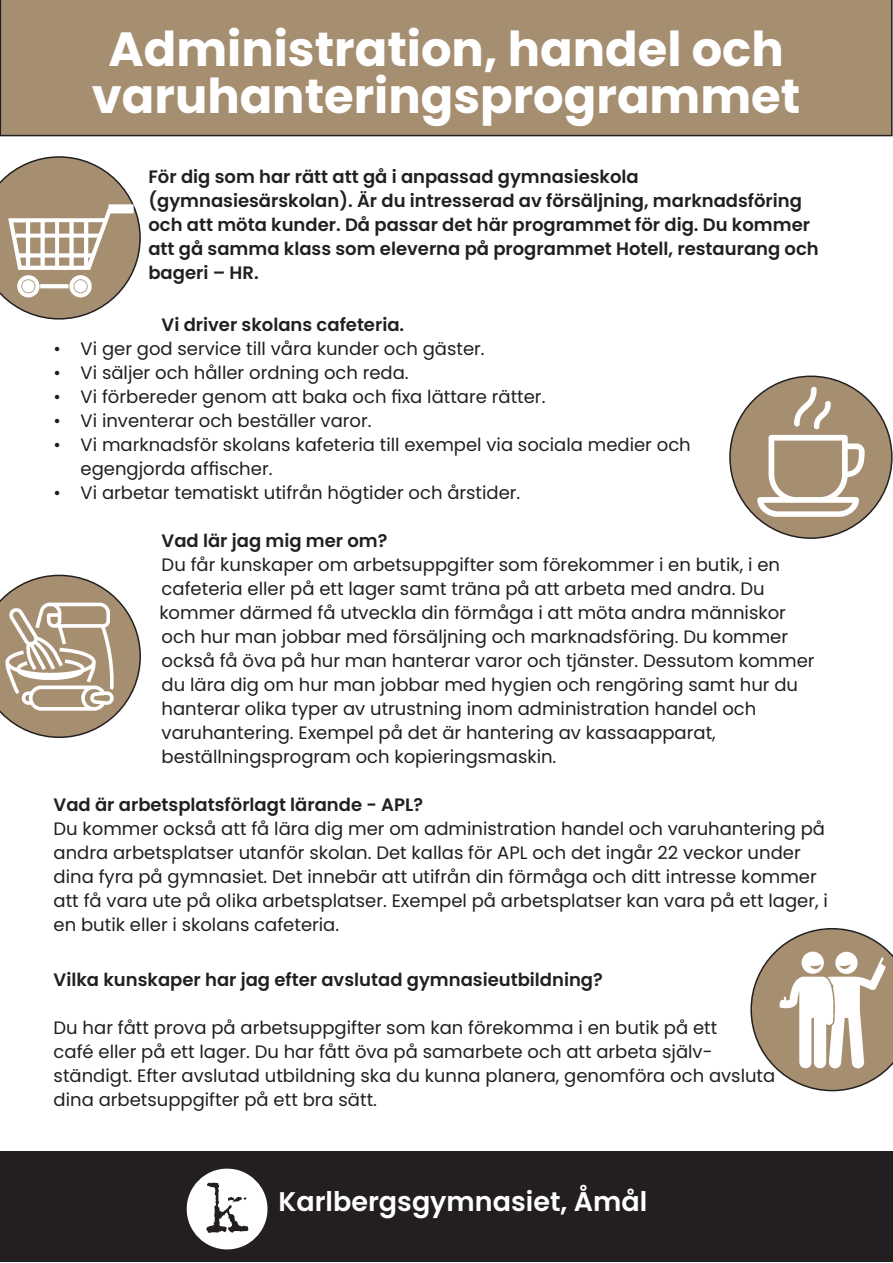
<style>
.page{position:relative;width:893px;height:1263px;background:#fff}
.page>*{position:absolute;margin:0;border:0;box-sizing:border-box;transform-origin:0 0}
.t1{font:700 48px/46.5px "Poppins";color:#fff;text-align:center}
.t2{font:600 27px "Poppins";color:#fff}
.t3{font:18px/24px "Poppins";color:#231f20}
.t4{font:600 18px/24px "Poppins";color:#231f20}
</style>
<div class="page">
<div style="left:0;top:0;width:893px;height:136px;background:#a68f71"></div>
<div style="left:0;top:1151px;width:893px;height:111px;background:#231f20"></div>
<div style="left:187px;top:1168px;width:80px;height:81px;background:#fff;border-radius:50%"></div>
<svg style="left:206px;top:1183px;width:43px;height:50px"></svg>
<svg style="left:0;top:177px;width:141px;height:122px"></svg>
<div style="left:730px;top:376px;width:162px;height:162px;background:#a68f71;border-radius:50%"></div>
<img style="left:753px;top:378px;width:116px;height:156px">
<svg style="left:750px;top:928px;width:143px;height:163px"></svg>
<svg style="left:0;top:575px;width:141px;height:163px"></svg>
<img style="left:5px;top:156px;width:135px;height:164px">
<h1 class="t1" style="left:92px;top:26px;width:710px">Administration, handel och varuhanteringsprogrammet</h1>
<p class="t4" style="left:148px;top:164px;width:672px">För dig som har rätt att gå i anpassad gymnasieskola (gymnasiesärskolan). Är du intresserad av försäljning, marknadsföring och att möta kunder. Då passar det här programmet för dig. Du kommer att gå samma klass som eleverna på programmet Hotell, restaurang och bageri – HR.</p>
<p class="t4" style="left:162px;top:313px;width:244px">Vi driver skolans cafeteria.</p>
<p class="t3" style="left:54px;top:337px;width:433px">• Vi ger god service till våra kunder och gäster.</p>
<p class="t3" style="left:54px;top:361px;width:357px">• Vi säljer och håller ordning och reda.</p>
<p class="t3" style="left:54px;top:385px;width:493px">• Vi förbereder genom att baka och fixa lättare rätter.</p>
<p class="t3" style="left:54px;top:409px;width:319px">• Vi inventerar och beställer varor.</p>
<p class="t3" style="left:81px;top:433px;width:612px;text-indent:-27px">• Vi marknadsför skolans kafeteria till exempel via sociala medier och egengjorda affischer.</p>
<p class="t3" style="left:54px;top:481px;width:468px">• Vi arbetar tematiskt utifrån högtider och årstider.</p>
<p class="t4" style="left:162px;top:529px;width:227px">Vad lär jag mig mer om?</p>
<p class="t3" style="left:159px;top:553px;width:657px">Du får kunskaper om arbetsuppgifter som förekommer i en butik, i en cafeteria eller på ett lager samt träna på att arbeta med andra. Du kommer därmed få utveckla din förmåga i att möta andra människor och hur man jobbar med försäljning och marknadsföring. Du kommer också få öva på hur man hanterar varor och tjänster. Dessutom kommer du lära dig om hur man jobbar med hygien och rengöring samt hur du hanterar olika typer av utrustning inom administration handel och varuhantering. Exempel på det är hantering av kassaapparat, beställningsprogram och kopieringsmaskin.</p>
<p class="t4" style="left:54px;top:793px;width:371px">Vad är arbetsplatsförlagt lärande - APL?</p>
<p class="t3" style="left:54px;top:817px;width:776px">Du kommer också att få lära dig mer om administration handel och varuhantering på andra arbetsplatser utanför skolan. Det kallas för APL och det ingår 22 veckor under dina fyra på gymnasiet. Det innebär att utifrån din förmåga och ditt intresse kommer att få vara ute på olika arbetsplatser. Exempel på arbetsplatser kan vara på ett lager, i en butik eller i skolans cafeteria.</p>
<p class="t4" style="left:54px;top:968px;width:551px">Vilka kunskaper har jag efter avslutad gymnasieutbildning?</p>
<p class="t3" style="left:54px;top:1016px;width:723px">Du har fått prova på arbetsuppgifter som kan förekomma i en butik på ett<br>café eller på ett lager. Du har fått öva på samarbete och att arbeta själv&shy;ständigt. Efter avslutad utbildning ska du kunna planera, genomföra och avsluta dina arbetsuppgifter på ett bra sätt.</p>
<h2 class="t2" style="left:278px;top:1185px;width:370px">Karlbergsgymnasiet, Åmål</h2>
</div>
